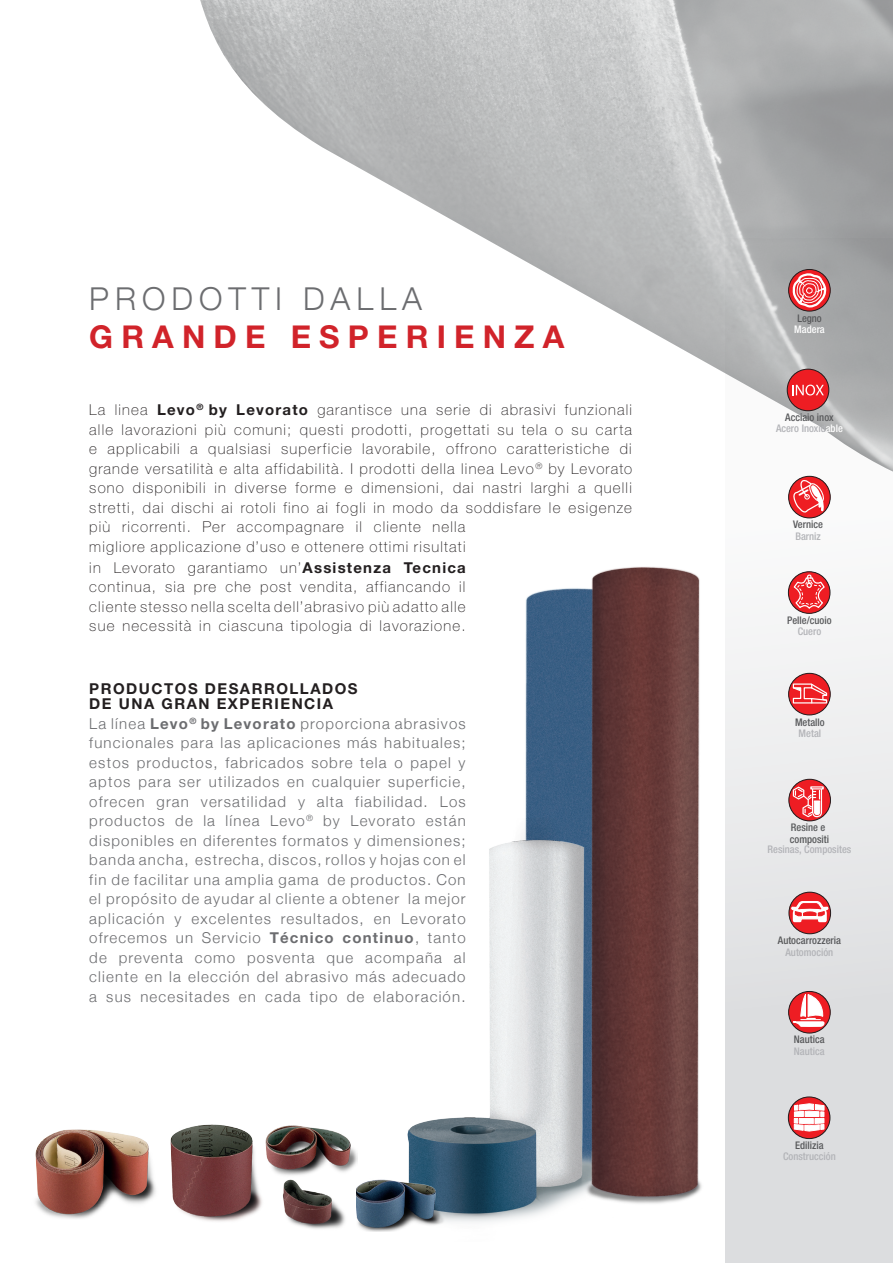
<style>
.page{position:relative;width:893px;height:1263px;background:#fff}
.page>*{position:absolute;margin:0;border:0;box-sizing:border-box;transform-origin:0 0}
.t1{font:700 31.5px "Helvetica Neue LT Std";letter-spacing:.26em;color:#d1232a}
.t2{font:300 31.5px "Helvetica Neue";letter-spacing:.19em;color:#6c6d70}
.t3{font:100 15px/19.5px "Helvetica Neue";letter-spacing:.08em;color:#231f20}
.t4{font:300 15px/19.5px "Helvetica Neue";letter-spacing:.08em;color:#6c6d70;text-align:justify}
.t5{font:700 15px/15px "Helvetica Neue LT Std";letter-spacing:.1em;color:#231f20}
.t6{font:500 condensed 10.5px/11.2px "Helvetica Neue";color:#57585a}
.t7{font:500 condensed 10.5px "Helvetica Neue";color:#b2b3b7}
.t8{font:500 condensed 10.5px "Helvetica Neue";color:#fff}
.s1{font-family:"Helvetica Neue LT Std";font-weight:700}
.s2{color:#b2b3b7}
.s3{color:#fff}
</style>
<div class="page">
<svg style="left:725px;top:506px;width:168px;height:757px"></svg>
<img style="left:525px;top:589px;width:33px;height:230px">
<img style="left:200px;top:0;width:693px;height:506px">
<img style="left:35px;top:1129px;width:121px;height:90px">
<img style="left:170px;top:1124px;width:188px;height:105px">
<img style="left:407px;top:819px;width:151px;height:403px">
<img style="left:558px;top:567px;width:144px;height:639px">
<img style="left:356px;top:1175px;width:115px;height:56px">
<svg style="left:789px;top:991px;width:41px;height:42px"></svg>
<div style="left:788px;top:991px;width:43px;height:42px;border:1px solid #231f20;border-radius:50%"></div>
<svg style="left:792px;top:993px;width:33px;height:35px"></svg>
<div style="left:789px;top:892px;width:42px;height:42px;background:#ee1d23;border-radius:50%"></div>
<div style="left:789px;top:892px;width:42px;height:42px;border:1px solid #231f20;border-radius:50%"></div>
<svg style="left:791px;top:900px;width:38px;height:23px"></svg>
<div style="left:789px;top:673px;width:41px;height:42px;background:#ee1d23;border-radius:50%"></div>
<div style="left:788px;top:673px;width:43px;height:42px;border:1px solid #231f20;border-radius:50%"></div>
<svg style="left:792px;top:683px;width:36px;height:21px"></svg>
<svg style="left:788px;top:1097px;width:42px;height:41px"></svg>
<div style="left:788px;top:1096px;width:42px;height:43px;border:1px solid #231f20;border-radius:50%"></div>
<svg style="left:793px;top:1103px;width:32px;height:29px"></svg>
<svg style="left:789px;top:779px;width:41px;height:42px"></svg>
<div style="left:788px;top:779px;width:43px;height:42px;border:1px solid #231f20;border-radius:50%"></div>
<div style="left:810px;top:786px;width:14px;height:3px;border:1px solid #fff"></div>
<svg style="left:792px;top:785px;width:31px;height:33px"></svg>
<svg style="left:789px;top:269px;width:41px;height:42px"></svg>
<div style="left:788px;top:269px;width:43px;height:42px;border:1px solid #231f20;border-radius:50%"></div>
<svg style="left:789px;top:476px;width:41px;height:42px"></svg>
<div style="left:788px;top:476px;width:43px;height:42px;border:1px solid #231f20;border-radius:50%"></div>
<svg style="left:790px;top:479px;width:34px;height:37px"></svg>
<svg style="left:787px;top:369px;width:42px;height:42px"></svg>
<div style="left:787px;top:369px;width:42px;height:42px;border:1px solid #231f20;border-radius:50%"></div>
<svg style="left:792px;top:257px;width:34px;height:156px;background:#c78082"></svg>
<svg style="left:788px;top:572px;width:42px;height:41px"></svg>
<div style="left:788px;top:571px;width:42px;height:43px;border:1px solid #231f20;border-radius:50%"></div>
<svg style="left:793px;top:574px;width:33px;height:38px"></svg>
<h1 class="t2" style="left:89px;top:280px;width:334px">PRODOTTI DALLA</h1>
<h1 class="t1" style="left:89px;top:318px;width:477px">GRANDE ESPERIENZA</h1>
<p class="t3" style="left:89px;top:400px;width:544px">La linea <span class="s1">Levo</span><sup>®</sup> <span class="s1">by Levorato</span> garantisce una serie di abrasivi funzionali alle lavorazioni più comuni; questi prodotti, progettati su tela o su carta e applicabili a qualsiasi superficie lavorabile, offrono caratteristiche di grande versatilità e alta affidabilità. I prodotti della linea Levo<sup>®</sup> by Levorato sono disponibili in diverse forme e dimensioni, dai nastri larghi a quelli stretti, dai dischi ai rotoli fino ai fogli in modo da soddisfare le esigenze più ricorrenti. Per accompagnare il cliente nella<br>migliore applicazione d’uso e ottenere ottimi risultati</p>
<p class="t3" style="left:89px;top:557px;width:378px;text-align:justify">in Levorato garantiamo un’<span class="s1">Assistenza Tecnica </span>continua, sia pre che post vendita, affiancando il cliente stesso nella scelta dell’abrasivo più adatto alle sue necessità in ciascuna tipologia di lavorazione.</p>
<p class="t5" style="left:89px;top:681px;width:270px">PRODUCTOS DESARROLLADOS<br>DE UNA GRAN EXPERIENCIA</p>
<p class="t4" style="left:89px;top:713px;width:378px">La línea <span class="s1">Levo</span><sup>®</sup> <span class="s1">by Levorato</span> proporciona abrasivos funcionales para las aplicaciones más habituales; estos productos, fabricados sobre tela o papel y aptos para ser utilizados en cualquier superficie, ofrecen gran versatilidad y alta fiabilidad. Los productos de la línea Levo<sup>®</sup> by Levorato están disponibles en diferentes formatos y dimensiones; banda ancha, estrecha, discos, rollos y hojas con el fin de facilitar una amplia gama de productos. Con el propósito de ayudar al cliente a obtener la mejor aplicación y excelentes resultados, en Levorato ofrecemos un Servicio <span class="s1">Técnico continuo</span>, tanto de preventa como posventa que acompaña al cliente en la elección del abrasivo más adecuado a sus necesitades en cada tipo de elaboración.</p>
<p class="t6" style="left:797px;top:312px;width:26px">Legno</p>
<p class="t8" style="left:794px;top:323px;width:32px">Madera</p>
<p class="t6" style="left:776px;top:412px;width:68px;text-align:center">Acciaio inox<br><span class="s2">Acero Inoxid</span><span class="s3">able</span></p>
<p class="t6" style="left:793px;top:519px;width:32px">Vernice</p>
<p class="t7" style="left:795px;top:530px;width:27px">Barniz</p>
<p class="t6" style="left:787px;top:615px;width:46px">Pelle/cuoio</p>
<p class="t7" style="left:798px;top:625px;width:25px">Cuero</p>
<p class="t6" style="left:795px;top:716px;width:31px">Metallo</p>
<p class="t7" style="left:799px;top:727px;width:24px">Metal</p>
<p class="t6" style="left:790px;top:822px;width:41px">Resine e compositi</p>
<p class="t7" style="left:767px;top:843px;width:85px">Resinas, Composites</p>
<p class="t6" style="left:778px;top:935px;width:65px">Autocarrozzeria</p>
<p class="t7" style="left:785px;top:946px;width:49px">Automoción</p>
<p class="t6" style="left:794px;top:1034px;width:32px">Nautica</p>
<p class="t7" style="left:794px;top:1045px;width:32px">Nautica</p>
<p class="t6" style="left:795px;top:1139px;width:30px">Edilizia</p>
<p class="t7" style="left:783px;top:1150px;width:54px">Construcción</p>
</div>
